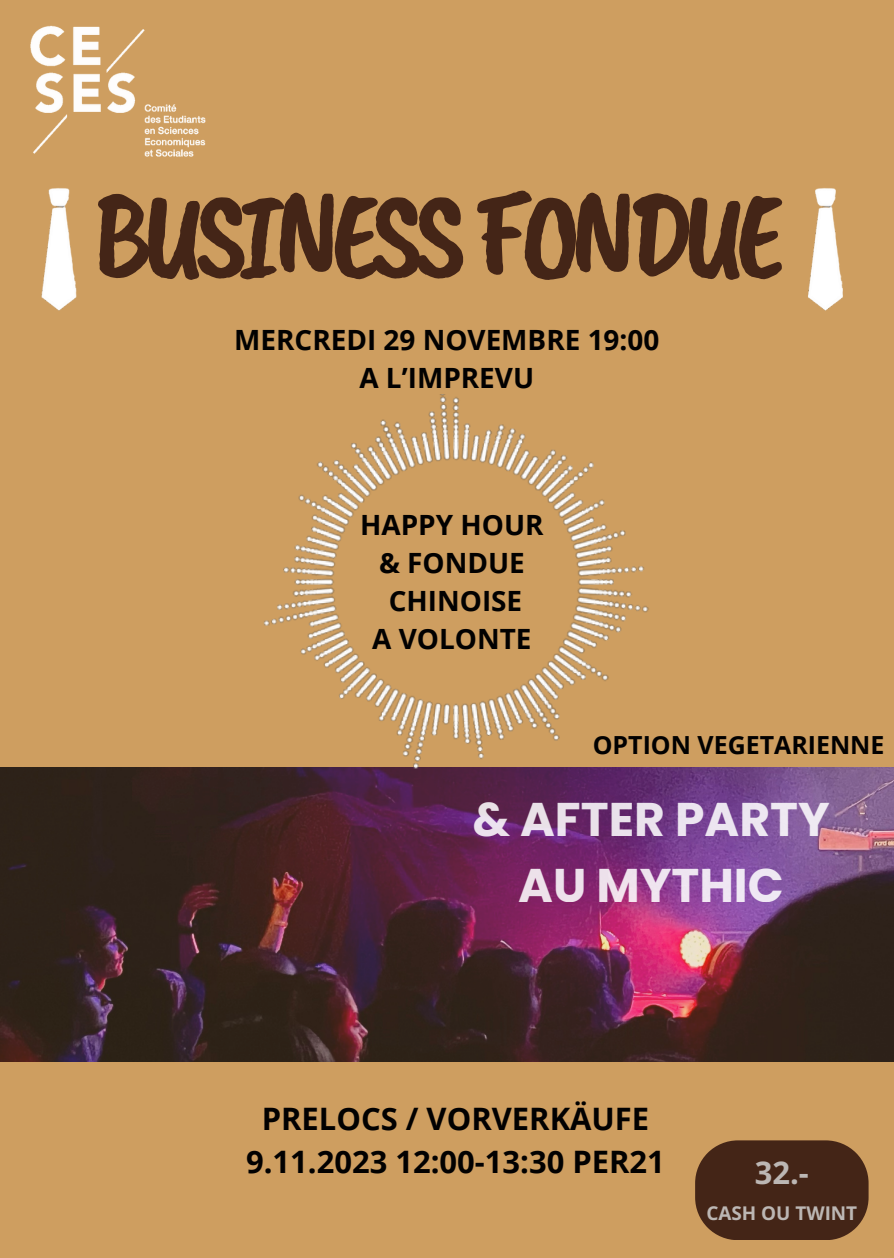
<style>
.page{position:relative;width:894px;height:1258px;background:#fff}
.page>*{position:absolute;margin:0;border:0;box-sizing:border-box;transform-origin:0 0}
.t1{font:123px "Caveat Brush";letter-spacing:-.08em;color:#442517}
.t2{font:700 47.1px/65.4px "Poppins";color:#fff;text-align:center}
.t3{font:700 30.9px "Open Sans";color:#020101}
.t4{font:700 30.9px "Open Sans";color:#bcb7b4}
.t5{font:700 27.9px "Open Sans";color:#020101}
.t6{font:700 24.9px "Open Sans";color:#020101}
.t7{font:700 18.9px "Open Sans";color:#bcb7b4}
</style>
<div class="page">
<div style="left:0;top:0;width:893px;height:1258px;background:#ce9e60"></div>
<img style="left:30px;top:25px;width:176px;height:132px">
<img style="left:0;top:767px;width:893px;height:295px">
<svg style="left:695px;top:1140px;width:173px;height:100px;background:#50301d"></svg>
<img style="left:32px;top:394px;width:846px;height:425px">
<img style="left:808px;top:188px;width:35px;height:123px">
<img style="left:41px;top:188px;width:36px;height:123px">
<p class="t1" style="left:93px;top:156px;width:693px">BUSINESSFONDUE</p>
<p class="t5" style="left:234px;top:320px;width:426px">MERCREDI 29 NOVEMBRE 19:00</p>
<p class="t5" style="left:359px;top:358px;width:176px">A L’IMPREVU</p>
<p class="t5" style="left:360px;top:505px;width:185px">HAPPY HOUR</p>
<p class="t5" style="left:379px;top:543px;width:147px">&amp; FONDUE</p>
<p class="t5" style="left:388px;top:581px;width:135px">CHINOISE</p>
<p class="t5" style="left:372px;top:619px;width:161px">A VOLONTE</p>
<p class="t6" style="left:592px;top:728px;width:293px">OPTION VEGETARIENNE</p>
<h2 class="t2" style="left:472px;top:787px;width:359px">&amp; AFTER PARTY<br>AU MYTHIC</h2>
<p class="t3" style="left:262px;top:1097px;width:389px">PRELOCS / VORVERKÄUFE</p>
<p class="t3" style="left:246px;top:1140px;width:420px">9.11.2023 12:00-13:30 PER21</p>
<p class="t4" style="left:754px;top:1151px;width:56px">32.-</p>
<p class="t7" style="left:706px;top:1199px;width:152px">CASH OU TWINT</p>
</div>
